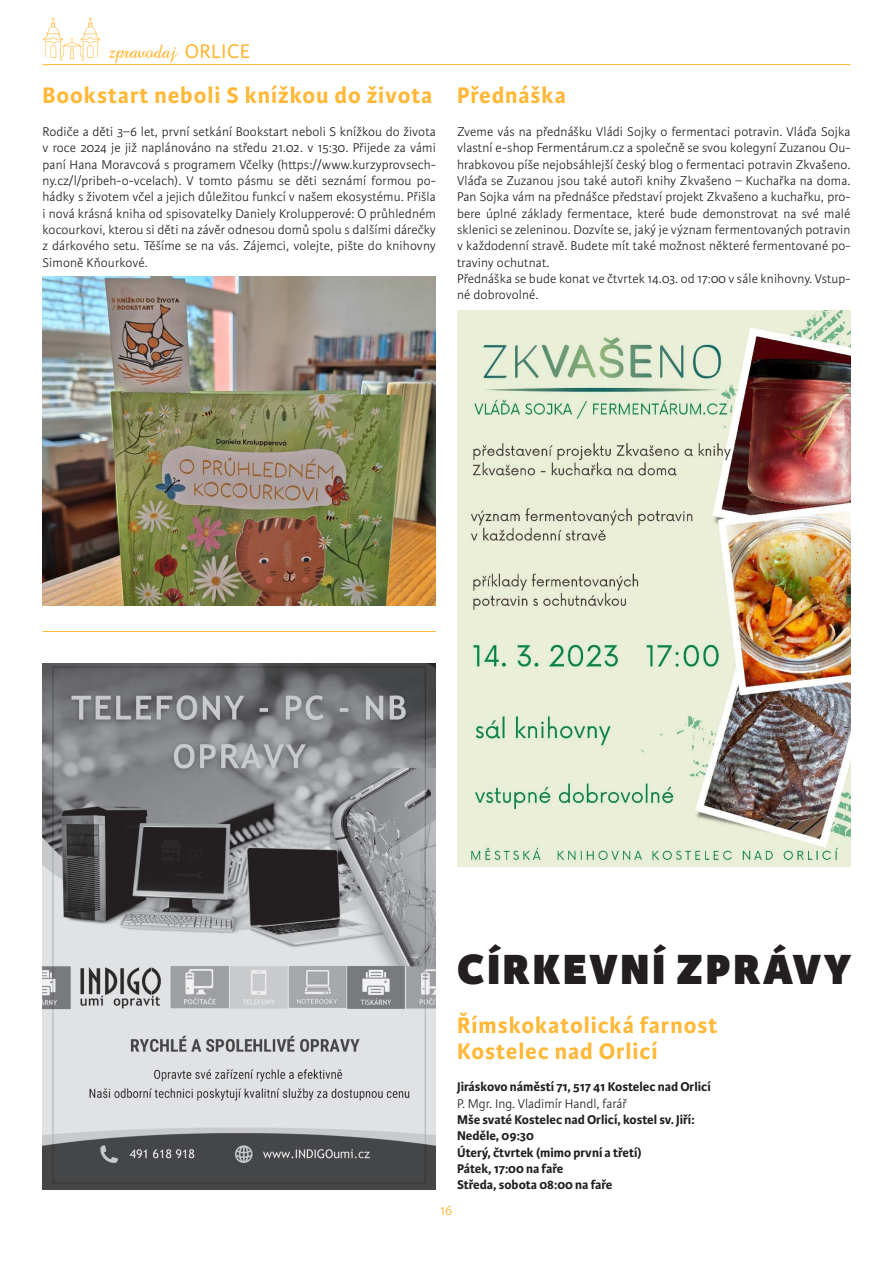
<style>
.page{position:relative;width:893px;height:1263px;background:#fff}
.page>*{position:absolute;margin:0;border:0;box-sizing:border-box;transform-origin:0 0}
.t1{font:800 45px "Karmina Sans";letter-spacing:.06em;color:#231f20}
.t2{font:700 24px/25.2px "Karmina Sans";letter-spacing:.04em;color:#ffb838}
.t3{font:300 15px "Karmina Sans";color:#ffb838}
.t4{font:300 13.5px/16.4px "Karmina Sans";letter-spacing:.01em;color:#231f20}
.t5{font:700 13.5px/16.4px "Karmina Sans";color:#231f20}
.t6{font:13.5px "Abbeyline";color:#ffb838}
.s1{font-family:"Karmina Sans";font-size:21px}
</style>
<div class="page">
<img style="left:43px;top:17px;width:56px;height:44px">
<hr style="left:43px;top:64px;width:807px;height:1px;background:#ffb838">
<img style="left:457px;top:310px;width:393px;height:556px">
<hr style="left:43px;top:631px;width:393px;height:1px;background:#ffb838">
<img style="left:43px;top:663px;width:393px;height:526px">
<img style="left:43px;top:276px;width:393px;height:329px">
<p class="t6" style="left:109px;top:45px;width:142px">zpravodaj <span class="s1">ORLICE</span></p>
<h2 class="t2" style="left:43px;top:83px;width:391px">Bookstart neboli S knížkou do života</h2>
<p class="t4" style="left:43px;top:124px;width:395px;text-align:justify">Rodiče a děti 3–6 let, první setkání Bookstart neboli S knížkou do života v roce 2024 je již naplánováno na středu 21.02. v 15:30. Přijede za vámi paní Hana Moravcová s programem Včelky (https://www.kurzyprovsech&shy;ny.cz/l/pribeh-o-vcelach). V tomto pásmu se děti seznámí formou po&shy;hádky s životem včel a jejich důležitou funkcí v našem ekosystému. Přišla i nová krásná kniha od spisovatelky Daniely Krolupperové: O průhledném kocourkovi, kterou si děti na závěr odnesou domů spolu s dalšími dárečky z dárkového setu. Těšíme se na vás. Zájemci, volejte, pište do knihovny Simoně Kňourkové.</p>
<h2 class="t2" style="left:457px;top:83px;width:110px">Přednáška</h2>
<p class="t4" style="left:457px;top:124px;width:395px">Zveme vás na přednášku Vládi Sojky o fermentaci potravin. Vláďa Sojka vlastní e-shop Fermentárum.cz a společně se svou kolegyní Zuzanou Ou&shy;hrabkovou píše nejobsáhlejší český blog o fermentaci potravin Zkvašeno.<br>Vláďa se Zuzanou jsou také autoři knihy Zkvašeno – Kuchařka na doma.<br>Pan Sojka vám na přednášce představí projekt Zkvašeno a kuchařku, pro&shy;bere úplné základy fermentace, které bude demonstrovat na své malé sklenici se zeleninou. Dozvíte se, jaký je význam fermentovaných potravin v každodenní stravě. Budete mít také možnost některé fermentované po&shy;traviny ochutnat.<br>Přednáška se bude konat ve čtvrtek 14.03. od 17:00 v sále knihovny. Vstup&shy;né dobrovolné.</p>
<h1 class="t1" style="left:457px;top:942px;width:396px">CÍRKEVNÍ ZPRÁVY</h1>
<h2 class="t2" style="left:457px;top:1013px;width:262px">Římskokatolická farnost<br>Kostelec nad Orlicí</h2>
<p class="t5" style="left:457px;top:1079px;width:255px">Jiráskovo náměstí 71, 517 41 Kostelec nad Orlicí</p>
<p class="t4" style="left:457px;top:1095px;width:171px">P. Mgr. Ing. Vladimír Handl, farář</p>
<p class="t5" style="left:457px;top:1112px;width:239px">Mše svaté Kostelec nad Orlicí, kostel sv. Jiří:<br>Neděle, 09:30<br>Úterý, čtvrtek (mimo první a třetí)<br>Pátek, 17:00 na faře<br>Středa, sobota 08:00 na faře</p>
<p class="t3" style="left:440px;top:1202px;width:14px">16</p>
</div>
